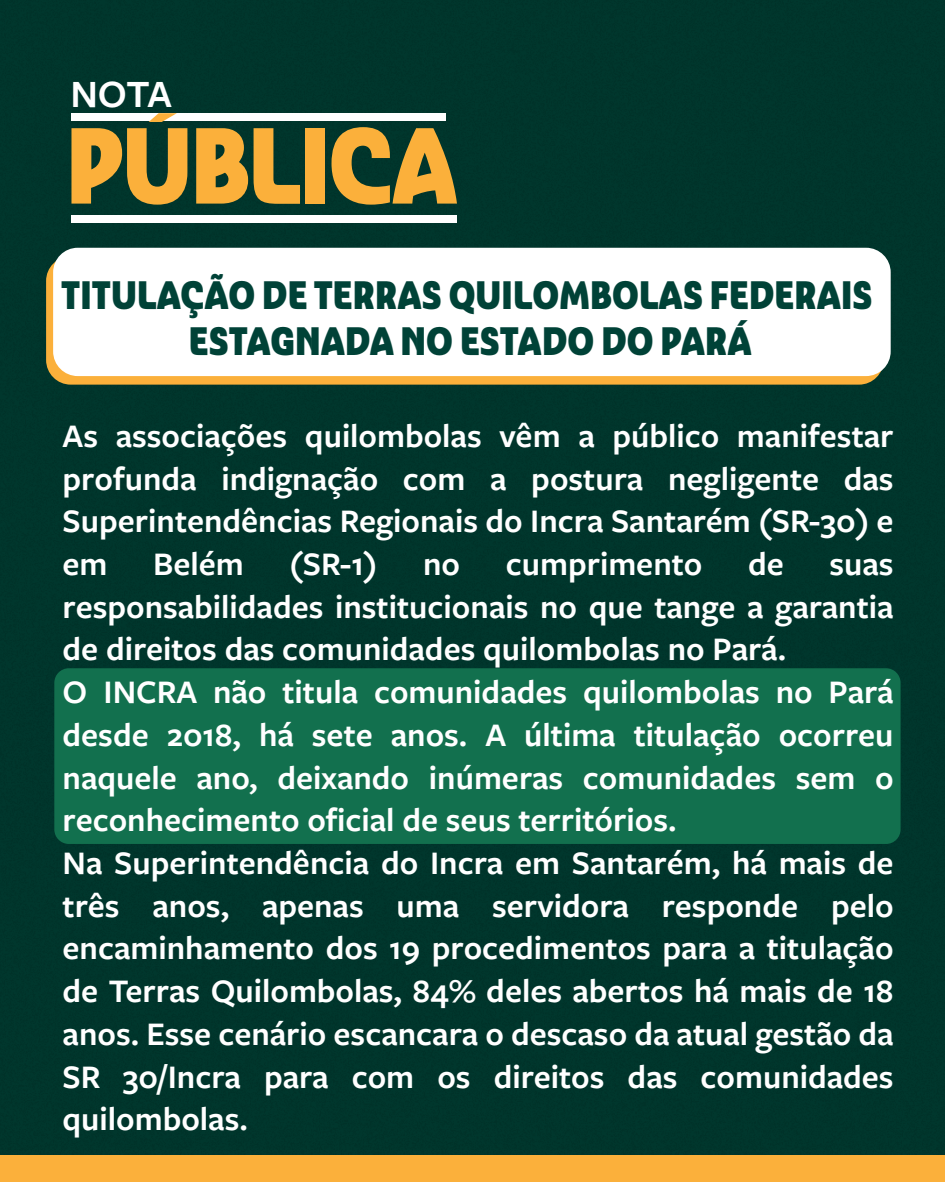
<style>
.page{position:relative;width:945px;height:1182px;background:#fff}
.page>*{position:absolute;margin:0;border:0;box-sizing:border-box;transform-origin:0 0}
.t1{font:600 40.07px "Freight Sans Pro";color:#fff}
.t2{font:38.5px/46.2px "Ashemore Con Bla";letter-spacing:.02em;color:#004237;text-align:center}
.t3{font:600 34.12px/42.7px "Freight Sans Pro";color:#fff;text-align:justify}
</style>
<div class="page">
<div style="left:0;top:0;width:945px;height:1154px;background:#00352c"></div>
<div style="left:54px;top:668px;width:847px;height:175px;background:#12704e;border-radius:15px"></div>
<div style="left:46px;top:256px;width:838px;height:128px;background:#fbb03b;border-radius:25px"></div>
<div style="left:53px;top:248px;width:838px;height:128px;background:#fff;border-radius:25px"></div>
<div style="left:71px;top:215px;width:386px;height:8px;background:#fff"></div>
<div style="left:71px;top:113px;width:375px;height:8px;background:#fff"></div>
<svg style="left:71px;top:113px;width:116px;height:92px;background:#9e8843"></svg>
<svg style="left:196px;top:128px;width:52px;height:75px;background:#d09a38"></svg>
<svg style="left:254px;top:128px;width:46px;height:76px;background:#897833"></svg>
<div style="left:305px;top:128px;width:20px;height:75px;background:#fbb03b"></div>
<svg style="left:332px;top:127px;width:125px;height:78px;background:#927c34"></svg>
<div style="left:0;top:1154px;width:945px;height:27px;background:#fbb03b"></div>
<p class="t1" style="left:70px;top:66px;width:103px">NOTA</p>
<p class="t2" style="left:62px;top:272px;width:812px">TITULAÇÃO DE TERRAS QUILOMBOLAS FEDERAIS<br>ESTAGNADA NO ESTADO DO PARÁ</p>
<p class="t3" style="left:63px;top:413px;width:833px">As associações quilombolas vêm a público manifestar profunda indignação com a postura negligente das Superintendências Regionais do Incra Santarém (SR-30) e em</p>
<p class="t3" style="left:153px;top:541px;width:92px">Belém</p>
<p class="t3" style="left:289px;top:541px;width:89px">(SR-1)</p>
<p class="t3" style="left:423px;top:541px;width:39px">no</p>
<p class="t3" style="left:506px;top:541px;width:198px">cumprimento</p>
<p class="t3" style="left:748px;top:541px;width:37px">de</p>
<p class="t3" style="left:63px;top:541px;width:833px;text-align:left;text-indent:767px">suas responsabilidades institucionais no que tange a garantia de direitos das comunidades quilombolas no Pará.<br>O INCRA não titula comunidades quilombolas no Pará desde 2018, há sete anos. A última titulação ocorreu naquele ano, deixando inúmeras comunidades sem o reconhecimento oficial de seus territórios.<br>Na Superintendência do Incra em Santarém, há mais de três anos, apenas uma servidora responde pelo encaminhamento dos 19 procedimentos para a titulação de Terras Quilombolas, 84% deles abertos há mais de 18 anos. Esse cenário escancara o descaso da atual gestão da SR 30/Incra para com os direitos das comunidades quilombolas.</p>
</div>
